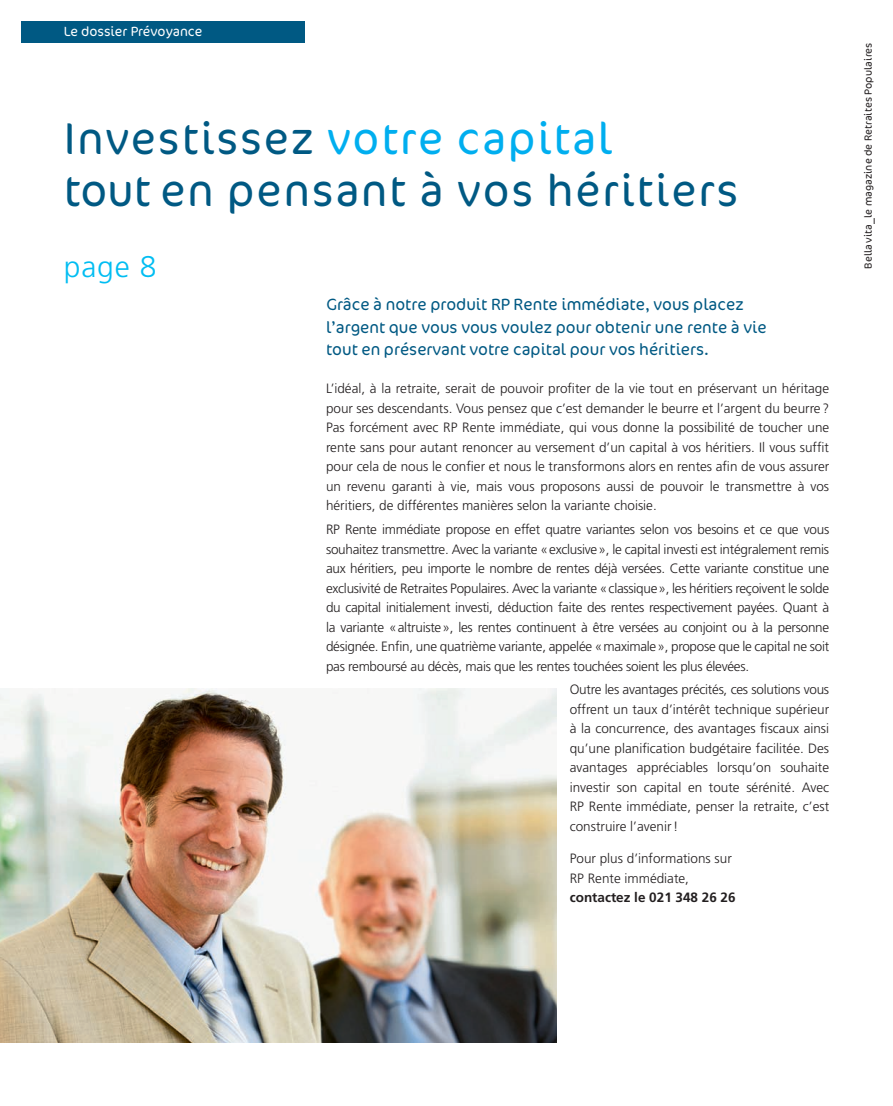
<style>
.page{position:relative;width:893px;height:1106px;background:#fff}
.page>*{position:absolute;margin:0;border:0;box-sizing:border-box;transform-origin:0 0}
.t1{font:300 45px/52.5px "Cocon";letter-spacing:.04em;color:#005983}
.t2{font:300 30px "Frutiger";color:#01bdf2}
.t3{font:300 16.5px/22.5px "Cocon";color:#005983}
.t4{font:300 13.5px/19.5px "Frutiger";color:#231f20;text-align:justify}
.t5{font:700 13.5px "Frutiger";color:#231f20}
.t6{font:300 13.5px "Cocon";color:#fff}
.t7{font:300 10.5px "Cocon";letter-spacing:.005em;color:#231f20}
.s1{color:#00aeef}
</style>
<div class="page">
<img style="left:0;top:688px;width:556px;height:354px">
<div style="left:21px;top:21px;width:284px;height:22px;background:#005983"></div>
<p class="t6" style="left:64px;top:24px;width:140px">Le dossier Prévoyance</p>
<h1 class="t1" style="left:64px;top:113px;width:676px">Investissez <span class="s1">votre capital<br></span>tout en pensant à vos héritiers</h1>
<h2 class="t2" style="left:64px;top:249px;width:94px">page 8</h2>
<p class="t3" style="left:326px;top:294px;width:442px">Grâce à notre produit RP Rente immédiate, vous placez l’argent que vous vous voulez pour obtenir une rente à vie tout en préservant votre capital pour vos héritiers.</p>
<p class="t4" style="left:326px;top:379px;width:505px">L’idéal, à la retraite, serait de pouvoir profiter de la vie tout en préservant un héritage pour ses descendants. Vous pensez que c’est demander le beurre et l’argent du beurre ?<br>Pas forcément avec RP Rente immédiate, qui vous donne la possibilité de toucher une rente sans pour autant renoncer au versement d’un capital à vos héritiers. Il vous suffit pour cela de nous le confier et nous le transformons alors en rentes afin de vous assurer un revenu garanti à vie, mais vous proposons aussi de pouvoir le transmettre à vos héritiers, de différentes manières selon la variante choisie.</p>
<p class="t4" style="left:326px;top:520px;width:505px">RP Rente immédiate propose en effet quatre variantes selon vos besoins et ce que vous souhaitez transmettre. Avec la variante «exclusive», le capital investi est intégralement remis aux héritiers, peu importe le nombre de rentes déjà versées. Cette variante constitue une exclusivité de Retraites Populaires. Avec la variante «classique», les héritiers reçoivent le solde du capital initialement investi, déduction faite des rentes respectivement payées. Quant à la variante «altruiste», les rentes continuent à être versées au conjoint ou à la personne désignée. Enfin, une quatrième variante, appelée «maximale», propose que le capital ne soit pas remboursé au décès, mais que les rentes touchées soient les plus élevées.</p>
<p class="t4" style="left:570px;top:680px;width:261px">Outre les avantages précités, ces solutions vous offrent un taux d’intérêt technique supérieur à la concurrence, des avantages fiscaux ainsi qu’une planification budgétaire facilitée. Des avantages appréciables lorsqu’on souhaite investir son capital en toute sérénité. Avec RP Rente immédiate, penser la retraite, c’est construire l’avenir!</p>
<p class="t4" style="left:570px;top:848px;width:164px">Pour plus d’informations sur<br>RP Rente immédiate,</p>
<p class="t5" style="left:570px;top:889px;width:167px">contactez le 021 348 26 26</p>
<p class="t7" style="left:862px;top:269px;width:228px;rotate:-90deg">Bella vita_le magazine de Retraites Populaires</p>
</div>
